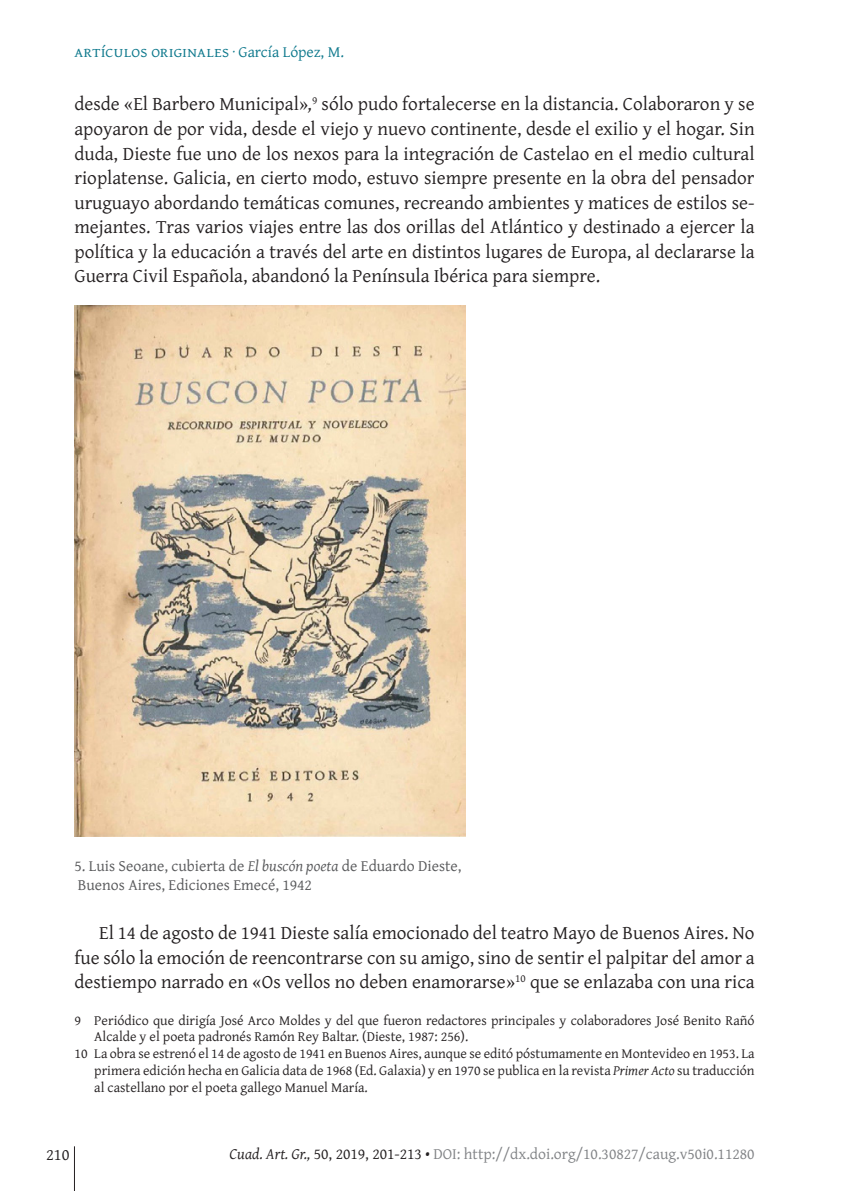
<style>
.page{position:relative;width:844px;height:1191px;background:#fff}
.page>*{position:absolute;margin:0;border:0;box-sizing:border-box;transform-origin:0 0}
.t1{font:19.25px/24.5px "Gentium Plus";color:#231f20;text-align:justify}
.t2{font:16.62px "Gentium Plus";color:#231f20}
.piedefoto{font:15.75px/18.9px "Gentium Plus";color:#57585a}
.t3{font:15.75px "Gentium Plus";color:#808285}
.t4{font:15.75px "Gentium Plus";letter-spacing:.015em;color:#0d788c}
.notaspie{font:14px/16.8px "Gentium Plus";color:#231f20}
.s1{font-style:italic}
.s2{font-style:italic;color:#231f20}
.s3{color:#231f20}
</style>
<div class="page">
<hr style="left:74px;top:1146px;width:1px;height:45px;background:#231f20">
<img style="left:74px;top:306px;width:391px;height:530px">
<p class="t4" style="left:74px;top:37px;width:271px">artículos originales · García López, M.</p>
<p class="t1" style="left:74px;top:90px;width:681px">desde «El Barbero Municipal»<span class="s1">,</span><sup>9</sup> sólo pudo fortalecerse en la distancia. Colaboraron y se apoyaron de por vida, desde el viejo y nuevo continente, desde el exilio y el hogar. Sin duda, Dieste fue uno de los nexos para la integración de Castelao en el medio cultural rioplatense. Galicia, en cierto modo, estuvo siempre presente en la obra del pensador uruguayo abordando temáticas comunes, recreando ambientes y matices de estilos se&shy;mejantes. Tras varios viajes entre las dos orillas del Atlántico y destinado a ejercer la política y la educación a través del arte en distintos lugares de Europa, al declararse la Guerra Civil Española, abandonó la Península Ibérica para siempre.</p>
<p class="piedefoto" style="left:74px;top:855px;width:388px">5. Luis Seoane, cubierta de <span class="s1">El buscón poeta</span> de Eduardo Dieste,<br>Buenos Aires, Ediciones Emecé, 1942</p>
<p class="t1" style="left:74px;top:919px;width:681px;text-indent:25px">El 14 de agosto de 1941 Dieste salía emocionado del teatro Mayo de Buenos Aires. No fue sólo la emoción de reencontrarse con su amigo, sino de sentir el palpitar del amor a destiempo narrado en «Os vellos no deben enamorarse»<sup>10</sup> que se enlazaba con una rica</p>
<p class="notaspie" style="left:94px;top:1010px;width:661px;text-indent:-20px">9 Periódico que dirigía José Arco Moldes y del que fueron redactores principales y colaboradores José Benito Rañó<br>Alcalde y el poeta padronés Ramón Rey Baltar. (Dieste, 1987: 256).</p>
<p class="notaspie" style="left:94px;top:1044px;width:661px;text-align:justify;text-indent:-20px">10 La obra se estrenó el 14 de agosto de 1941 en Buenos Aires, aunque se editó póstumamente en Montevideo en 1953. La primera edición hecha en Galicia data de 1968 (Ed. Galaxia) y en 1970 se publica en la revista <span class="s1">Primer Acto</span> su traducción al castellano por el poeta gallego Manuel María.</p>
<p class="t2" style="left:46px;top:1138px;width:25px">210</p>
<p class="t3" style="left:229px;top:1138px;width:526px"><span class="s2">Cuad. Art. Gr.,</span> <span class="s3">50, 2019, 201-213 •</span> DOI: http://dx.doi.org/10.30827/caug.v50i0.11280</p>
</div>
